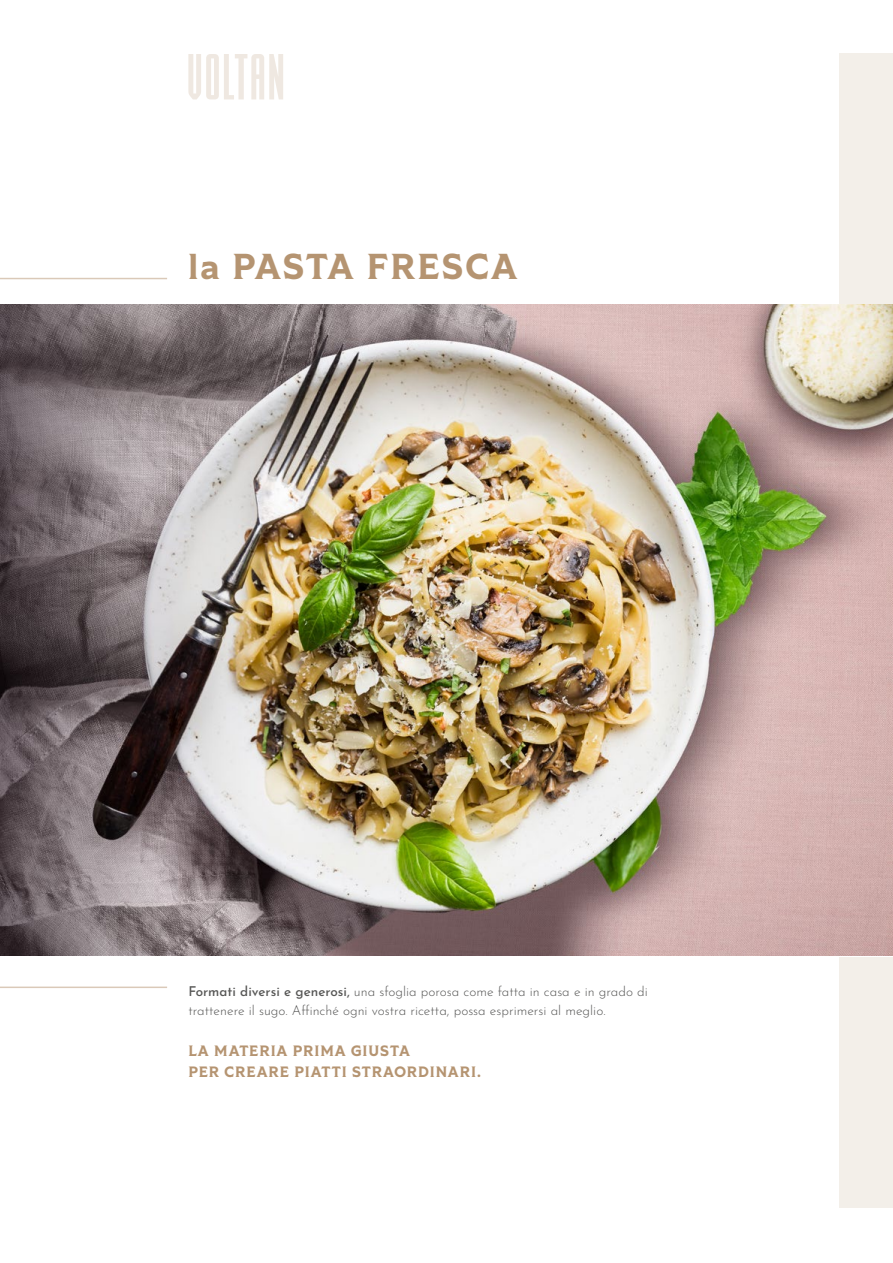
<style>
.page{position:relative;width:893px;height:1263px;background:#fff}
.page>*{position:absolute;margin:0;border:0;box-sizing:border-box;transform-origin:0 0}
.t1{font:700 36px "Tiller";letter-spacing:.06em;color:#b59471}
.t2{font:700 15px/21px "Tiller";letter-spacing:.06em;color:#b59471}
.t3{font:300 13.5px/19.5px "Josefin Sans";color:#575756}
.s1{font-weight:500}
</style>
<div class="page">
<div style="left:839px;top:53px;width:54px;height:1155px;background:#f3efe9"></div>
<img style="left:0;top:304px;width:893px;height:652px">
<svg style="left:188px;top:54px;width:95px;height:45px"></svg>
<hr style="left:0;top:278px;width:167px;height:1px;background:#b59471">
<hr style="left:0;top:986px;width:167px;height:2px;background:#b59471">
<h1 class="t1" style="left:188px;top:244px;width:331px">la PASTA FRESCA</h1>
<p class="t3" style="left:188px;top:980px;width:461px"><span class="s1">Formati diversi e generosi,</span> una sfoglia porosa come fatta in casa e in grado di trattenere il sugo. Affinché ogni vostra ricetta, possa esprimersi al meglio.</p>
<p class="t2" style="left:188px;top:1040px;width:295px">LA MATERIA PRIMA GIUSTA<br>PER CREARE PIATTI STRAORDINARI.</p>
</div>
